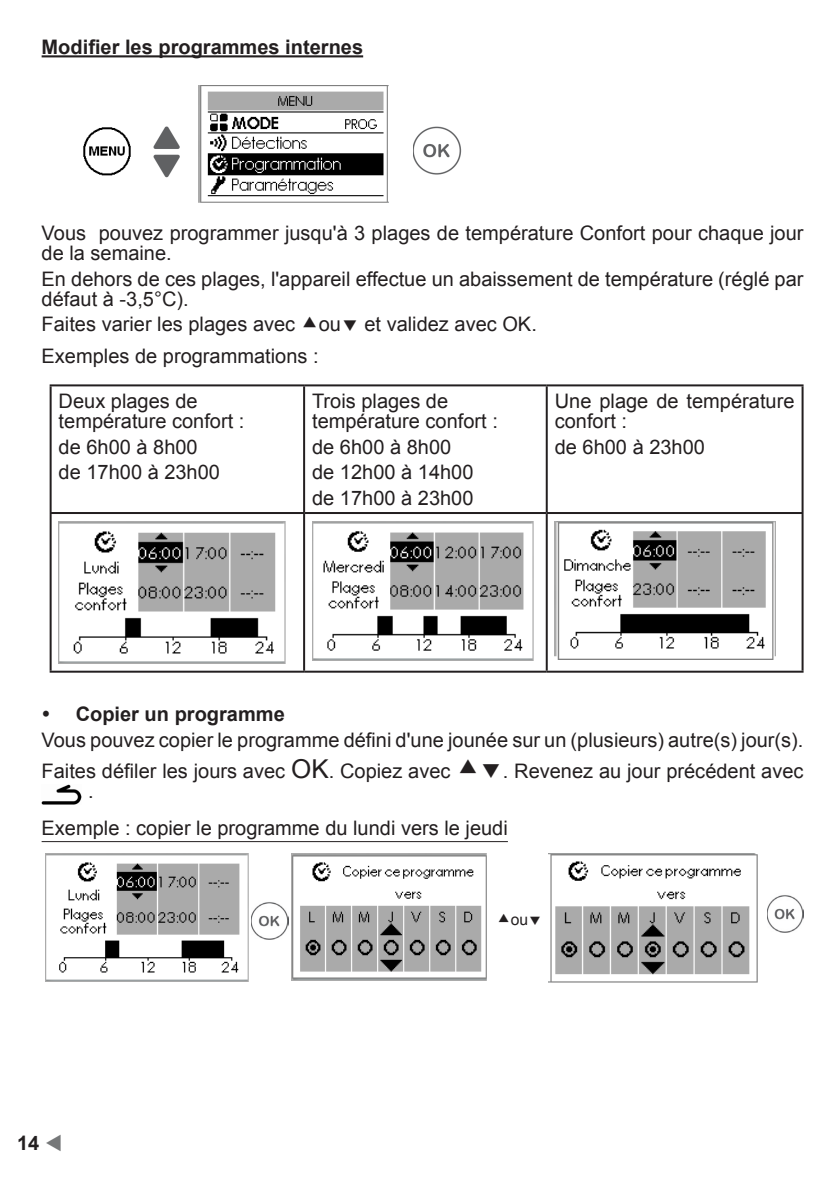
<style>
.page{position:relative;width:840px;height:1191px;background:#fff}
.page>*{position:absolute;margin:0;border:0;box-sizing:border-box;transform-origin:0 0}
.t1{font:20px/20px "Arial";color:#231f20}
.t2{font:700 20px "Arial";color:#231f20}
.t3{font:15.6px "Arial";color:#231f20}
.s1{font-size:26px}
.s2{color:#767879}
</style>
<div class="page">
<hr style="left:42px;top:55px;width:321px;height:2px;background:#231f20">
<hr style="left:42px;top:841px;width:465px;height:1px;background:#231f20">
<hr style="left:50px;top:384px;width:254px;height:2px;background:#231f20">
<hr style="left:50px;top:386px;width:2px;height:126px;background:#231f20">
<hr style="left:304px;top:384px;width:242px;height:2px;background:#231f20">
<hr style="left:303px;top:386px;width:2px;height:126px;background:#231f20">
<hr style="left:546px;top:384px;width:257px;height:2px;background:#231f20">
<hr style="left:545px;top:386px;width:2px;height:126px;background:#231f20">
<hr style="left:801px;top:386px;width:2px;height:126px;background:#231f20">
<hr style="left:50px;top:512px;width:254px;height:2px;background:#231f20">
<hr style="left:50px;top:514px;width:2px;height:156px;background:#231f20">
<hr style="left:304px;top:512px;width:242px;height:2px;background:#231f20">
<hr style="left:303px;top:514px;width:2px;height:156px;background:#231f20">
<hr style="left:546px;top:512px;width:257px;height:2px;background:#231f20">
<hr style="left:545px;top:514px;width:2px;height:156px;background:#231f20">
<hr style="left:801px;top:514px;width:2px;height:156px;background:#231f20">
<hr style="left:50px;top:670px;width:254px;height:2px;background:#231f20">
<hr style="left:304px;top:670px;width:242px;height:2px;background:#231f20">
<hr style="left:546px;top:670px;width:257px;height:2px;background:#231f20">
<img style="left:59px;top:521px;width:227px;height:142px">
<img style="left:312px;top:521px;width:222px;height:139px">
<img style="left:554px;top:521px;width:220px;height:138px">
<img style="left:42px;top:784px;width:39px;height:20px">
<img style="left:198px;top:85px;width:190px;height:118px">
<img style="left:83px;top:127px;width:48px;height:49px">
<img style="left:153px;top:126px;width:27px;height:52px">
<img style="left:413px;top:126px;width:48px;height:49px">
<img style="left:767px;top:895px;width:36px;height:37px">
<img style="left:45px;top:853px;width:204px;height:128px">
<img style="left:291px;top:853px;width:196px;height:127px">
<img style="left:548px;top:853px;width:210px;height:130px">
<img style="left:252px;top:902px;width:37px;height:37px">
<p class="t2" style="left:42px;top:34px;width:323px">Modifier les programmes internes</p>
<p class="t1" style="left:42px;top:223px;width:763px">Vous pouvez programmer jusqu'à 3 plages de température Confort pour chaque jour de la semaine.</p>
<p class="t1" style="left:42px;top:269px;width:763px">En dehors de ces plages, l'appareil effectue un abaissement de température (réglé par défaut à -3,5°C).</p>
<p class="t1" style="left:42px;top:309px;width:496px;line-height:31.4px">Faites varier les plages avec ou et validez avec OK.<br>Exemples de programmations :</p>
<p class="t1" style="left:59px;top:391px;width:187px">Deux plages de température confort :</p>
<p class="t1" style="left:59px;top:434px;width:163px;line-height:25.6px">de 6h00 à 8h00 de 17h00 à 23h00</p>
<p class="t1" style="left:312px;top:391px;width:187px">Trois plages de température confort :</p>
<p class="t1" style="left:312px;top:434px;width:163px;line-height:25.6px">de 6h00 à 8h00 de 12h00 à 14h00 de 17h00 à 23h00</p>
<p class="t1" style="left:554px;top:391px;width:241px">Une plage de température confort :</p>
<p class="t1" style="left:554px;top:437px;width:152px">de 6h00 à 23h00</p>
<p class="t2" style="left:76px;top:700px;width:210px">Copier un programme</p>
<p class="t1" style="left:42px;top:724px;width:763px;line-height:31.6px">Vous pouvez copier le programme défini d'une jounée sur un (plusieurs) autre(s) jour(s).<br>Faites défiler les jours avec <span class="s1">OK</span>. Copiez avec</p>
<p class="t1" style="left:502px;top:761px;width:302px">. Revenez au jour précédent avec</p>
<p class="t1" style="left:42px;top:773px;width:467px;line-height:37px;text-indent:47px">.<br>Exemple : copier le programme du lundi vers le jeudi</p>
<p class="t2" style="left:17px;top:1129px;width:47px">14 <span class="s2">▼</span></p>
<p class="t3" style="left:510px;top:909px;width:19px">ou</p>
</div>
